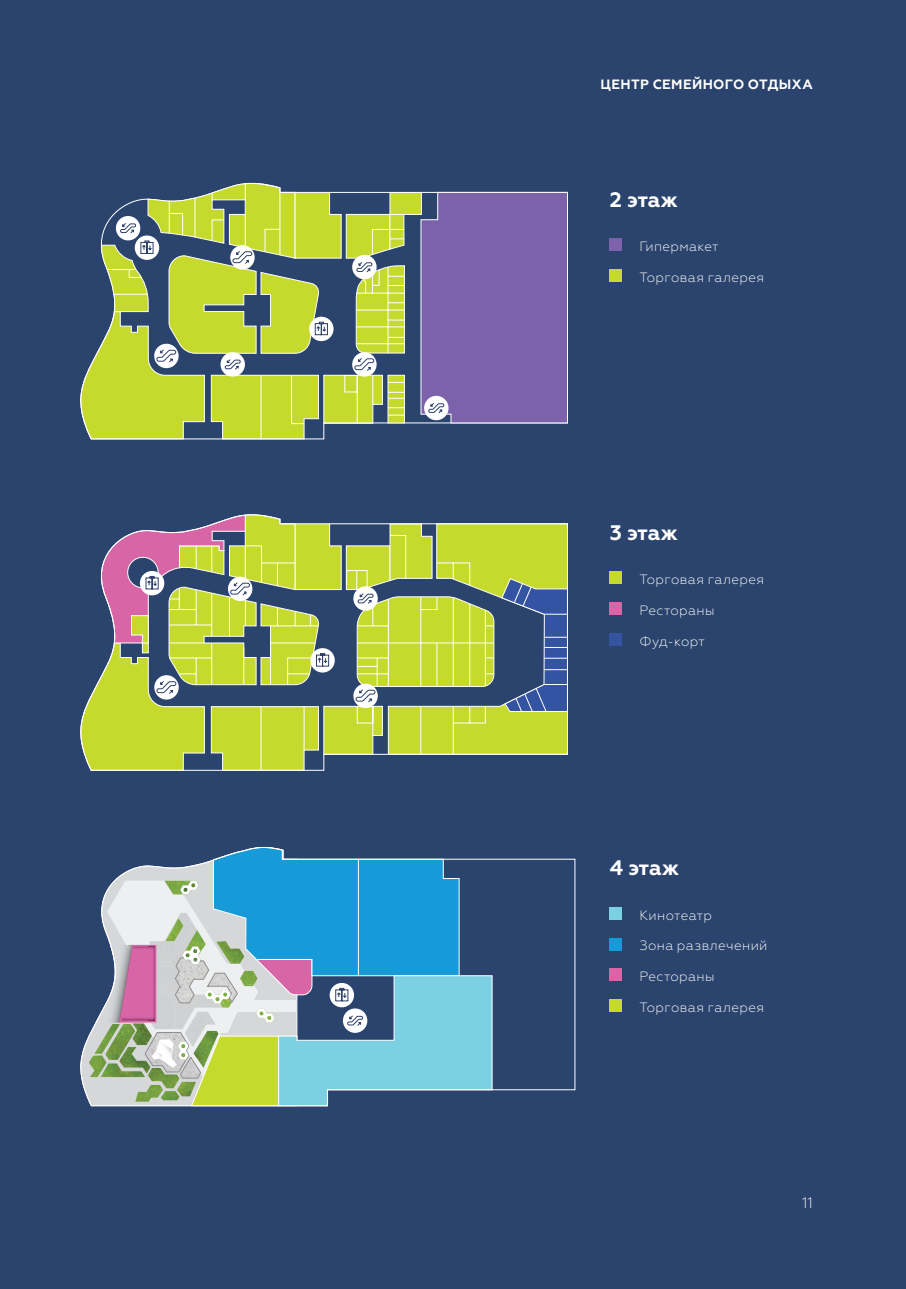
<style>
.page{position:relative;width:906px;height:1289px;background:#fff}
.page>*{position:absolute;margin:0;border:0;box-sizing:border-box;transform-origin:0 0}
.t1{font:700 21px "Geometria";color:#fff}
.t2{font:300 15px "Geometria";color:#fff}
.t3{font:300 13.5px "Geometria";letter-spacing:.03em;color:#fff}
.t4{font:700 13.5px "Geometria";letter-spacing:.025em;color:#fff}
</style>
<div class="page">
<div style="left:0;top:0;width:906px;height:1288px;background:#2a446e"></div>
<svg style="left:80px;top:858px;width:495px;height:248px"></svg>
<svg style="left:107px;top:846px;width:385px;height:260px"></svg>
<svg style="left:80px;top:183px;width:356px;height:257px"></svg>
<div style="left:436px;top:191px;width:132px;height:233px;background:#7b62ab"></div>
<svg style="left:80px;top:514px;width:488px;height:257px"></svg>
<div style="left:609px;top:907px;width:13px;height:12px;background:#7bd0e2"></div>
<div style="left:609px;top:937px;width:13px;height:13px;background:#169bd8"></div>
<div style="left:609px;top:968px;width:13px;height:13px;background:#d865a6"></div>
<div style="left:609px;top:999px;width:13px;height:12px;background:#c6d92d"></div>
<div style="left:609px;top:571px;width:13px;height:13px;background:#c6d92d"></div>
<div style="left:609px;top:602px;width:13px;height:13px;background:#d865a6"></div>
<div style="left:609px;top:633px;width:13px;height:12px;background:#3553a3"></div>
<div style="left:609px;top:239px;width:13px;height:12px;background:#7b62ab"></div>
<div style="left:609px;top:269px;width:13px;height:13px;background:#c6d92d"></div>
<p class="t4" style="left:600px;top:77px;width:214px">ЦЕНТР СЕМЕЙНОГО ОТДЫХА</p>
<h1 class="t1" style="left:609px;top:187px;width:70px">2 этаж</h1>
<p class="t3" style="left:639px;top:239px;width:81px">Гипермакет</p>
<p class="t3" style="left:639px;top:269px;width:126px">Торговая галерея</p>
<h1 class="t1" style="left:609px;top:520px;width:70px">3 этаж</h1>
<p class="t3" style="left:639px;top:571px;width:126px">Торговая галерея</p>
<p class="t3" style="left:639px;top:602px;width:77px">Рестораны</p>
<p class="t3" style="left:639px;top:633px;width:67px">Фуд-корт</p>
<h1 class="t1" style="left:609px;top:855px;width:71px">4 этаж</h1>
<p class="t3" style="left:639px;top:907px;width:74px">Кинотеатр</p>
<p class="t3" style="left:639px;top:937px;width:129px">Зона развлечений</p>
<p class="t3" style="left:639px;top:968px;width:77px">Рестораны</p>
<p class="t3" style="left:639px;top:999px;width:126px">Торговая галерея</p>
<p class="t2" style="left:802px;top:1194px;width:12px">11</p>
</div>
